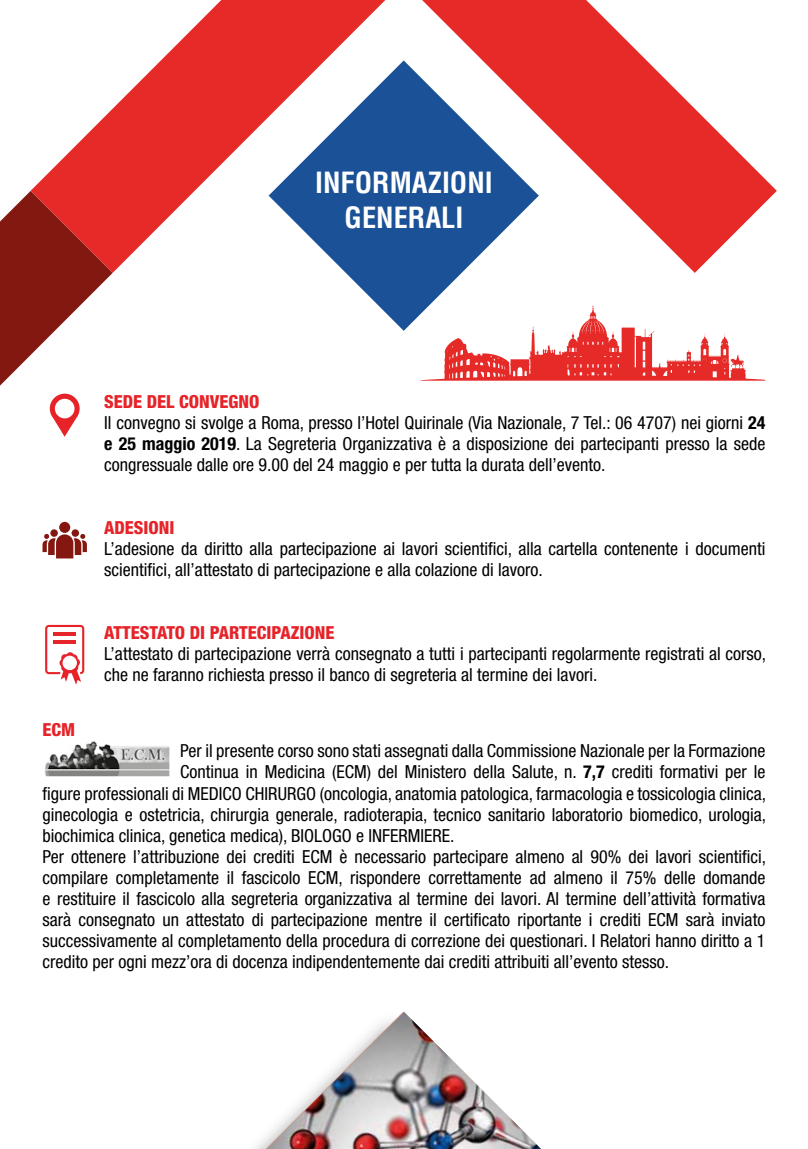
<style>
.page{position:relative;width:808px;height:1149px;background:#fff}
.page>*{position:absolute;margin:0;border:0;box-sizing:border-box;transform-origin:0 0}
.t1{font:700 condensed 28.5px/34.5px "Helvetica";color:#fff;text-align:center}
.t2{font:condensed 18px/21px "Helvetica Neue";color:#000}
.t3{font:800 condensed 18px "Helvetica Neue";color:#e62329}
.s1{font-weight:800;color:#e62329}
.s2{font-weight:700}
</style>
<div class="page">
<svg style="left:31px;top:0;width:746px;height:273px"></svg>
<svg style="left:269px;top:60px;width:270px;height:271px;fill:#1b5197"></svg>
<svg style="left:0;top:191px;width:113px;height:368px"></svg>
<svg style="left:45px;top:624px;width:39px;height:60px"></svg>
<hr style="left:53px;top:632px;width:23px;height:3px;background:#e62329">
<hr style="left:53px;top:640px;width:23px;height:3px;background:#e62329">
<svg style="left:43px;top:521px;width:44px;height:37px"></svg>
<svg style="left:50px;top:393px;width:30px;height:43px"></svg>
<img style="left:46px;top:742px;width:122px;height:32px">
<div style="left:44px;top:740px;width:126px;height:36px;border:1px solid #fff"></div>
<svg style="left:420px;top:305px;width:345px;height:75px"></svg>
<img style="left:267px;top:1012px;width:273px;height:136px">
<h1 class="t1" style="left:315px;top:165px;width:179px">INFORMAZIONI<br>GENERALI</h1>
<p class="t2" style="left:104px;top:391px;width:663px"><span class="s1">SEDE DEL CONVEGNO<br></span>Il convegno si svolge a Roma, presso l’Hotel Quirinale (Via Nazionale, 7 Tel.: 06 4707) nei giorni <span class="s2">24 e 25 maggio 2019</span>. La Segreteria Organizzativa è a disposizione dei partecipanti presso la sede congressuale dalle ore 9.00 del 24 maggio e per tutta la durata dell’evento.</p>
<p class="t3" style="left:104px;top:516px;width:72px">ADESIONI</p>
<p class="t2" style="left:104px;top:538px;width:663px">L’adesione da diritto alla partecipazione ai lavori scientifici, alla cartella contenente i documenti scientifici, all’attestato di partecipazione e alla colazione di lavoro.</p>
<p class="t3" style="left:43px;top:718px;width:34px">ECM</p>
<p class="t3" style="left:104px;top:621px;width:232px">ATTESTATO DI PARTECIPAZIONE</p>
<p class="t2" style="left:104px;top:643px;width:663px">L’attestato di partecipazione verrà consegnato a tutti i partecipanti regolarmente registrati al corso, che ne faranno richiesta presso il banco di segreteria al termine dei lavori.</p>
<p class="t2" style="left:180px;top:740px;width:587px">Per il presente corso sono stati assegnati dalla Commissione Nazionale per la Formazione</p>
<p class="t2" style="left:180px;top:761px;width:587px">Continua in Medicina (ECM) del Ministero della Salute, n. <span class="s2">7,7</span> crediti formativi per le</p>
<p class="t2" style="left:43px;top:782px;width:725px">figure professionali di MEDICO CHIRURGO (oncologia, anatomia patologica, farmacologia e tossicologia clinica,</p>
<p class="t2" style="left:43px;top:803px;width:725px">ginecologia e ostetricia, chirurgia generale, radioterapia, tecnico sanitario laboratorio biomedico, urologia,</p>
<p class="t2" style="left:43px;top:824px;width:413px">biochimica clinica, genetica medica), BIOLOGO e INFERMIERE.</p>
<p class="t2" style="left:43px;top:845px;width:725px">Per ottenere l’attribuzione dei crediti ECM è necessario partecipare almeno al 90% dei lavori scientifici,</p>
<p class="t2" style="left:43px;top:866px;width:724px">compilare completamente il fascicolo ECM, rispondere correttamente ad almeno il 75% delle domande</p>
<p class="t2" style="left:43px;top:887px;width:724px">e restituire il fascicolo alla segreteria organizzativa al termine dei lavori. Al termine dell’attività formativa</p>
<p class="t2" style="left:43px;top:908px;width:724px">sarà consegnato un attestato di partecipazione mentre il certificato riportante i crediti ECM sarà inviato</p>
<p class="t2" style="left:43px;top:929px;width:724px">successivamente al completamento della procedura di correzione dei questionari. I Relatori hanno diritto a 1</p>
<p class="t2" style="left:43px;top:950px;width:628px">credito per ogni mezz’ora di docenza indipendentemente dai crediti attribuiti all’evento stesso.</p>
</div>
